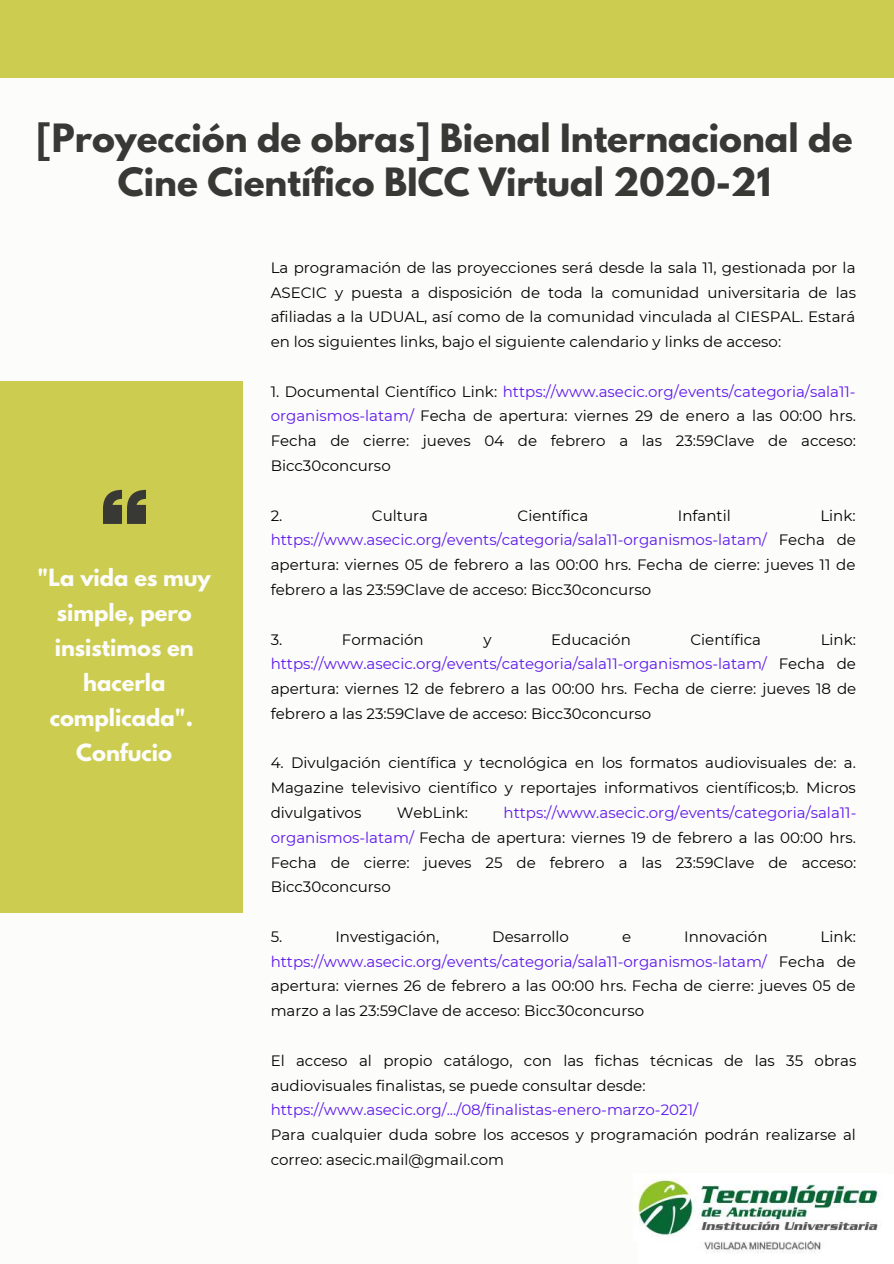
<style>
.page{position:relative;width:894px;height:1264px;background:#fff}
.page>*{position:absolute;margin:0;border:0;box-sizing:border-box;transform-origin:0 0}
.t1{font:700 34.5px/44px "League Spartan";color:#383835;text-align:center}
.t2{font:700 21px/35px "League Spartan";color:#fcfcfa;text-align:center}
.t3{font:15px/24.8px "Montserrat";color:#000;text-align:justify}
.t4{font:15px "Montserrat";color:#5e17eb}
.s1{color:#5e17eb}
</style>
<div class="page">
<div style="left:0;top:0;width:893px;height:1263px;background:#fcfcfa"></div>
<div style="left:0;top:381px;width:242px;height:531px;background:#cccc51"></div>
<svg style="left:103px;top:490px;width:42px;height:34px"></svg>
<img style="left:704px;top:1241px;width:117px;height:12px">
<div style="left:0;top:0;width:893px;height:78px;background:#cccc51"></div>
<img style="left:633px;top:1176px;width:247px;height:60px">
<h1 class="t1" style="left:37px;top:121px;width:817px">[Proyección de obras] Bienal Internacional de<br>Cine Científico BICC Virtual 2020-21</h1>
<h2 class="t2" style="left:38px;top:563px;width:175px">"La vida es muy simple, pero insistimos en hacerla complicada".<br>Confucio</h2>
<p class="t3" style="left:270px;top:255px;width:586px">La programación de las proyecciones será desde la sala 11, gestionada por la ASECIC y puesta a disposición de toda la comunidad universitaria de las afiliadas a la UDUAL, así como de la comunidad vinculada al CIESPAL. Estará en los siguientes links, bajo el siguiente calendario y links de acceso:</p>
<p class="t3" style="left:270px;top:379px;width:586px">1. Documental Científico Link: <span class="s1">https://www.asecic.org/events/categoria/sala11- organismos-latam/</span> Fecha de apertura: viernes 29 de enero a las 00:00 hrs.<br>Fecha de cierre: jueves 04 de febrero a las 23:59Clave de acceso:<br>Bicc30concurso</p>
<p class="t3" style="left:270px;top:503px;width:13px">2.</p>
<p class="t3" style="left:372px;top:503px;width:57px">Cultura</p>
<p class="t3" style="left:517px;top:503px;width:72px">Científica</p>
<p class="t3" style="left:677px;top:503px;width:54px">Infantil</p>
<p class="t3" style="left:270px;top:503px;width:586px;text-indent:549px">Link: <span class="s1">https://www.asecic.org/events/categoria/sala11-organismos-latam/</span> Fecha de apertura: viernes 05 de febrero a las 00:00 hrs. Fecha de cierre: jueves 11 de febrero a las 23:59Clave de acceso: Bicc30concurso</p>
<p class="t3" style="left:270px;top:626px;width:13px">3.</p>
<p class="t3" style="left:342px;top:626px;width:83px">Formación</p>
<p class="t3" style="left:483px;top:626px;width:10px">y</p>
<p class="t3" style="left:551px;top:626px;width:81px">Educación</p>
<p class="t3" style="left:690px;top:626px;width:72px">Científica</p>
<p class="t3" style="left:270px;top:626px;width:587px;text-indent:550px">Link: <span class="s1">https://www.asecic.org/events/categoria/sala11-organismos-latam/</span> Fecha de apertura: viernes 12 de febrero a las 00:00 hrs. Fecha de cierre: jueves 18 de febrero a las 23:59Clave de acceso: Bicc30concurso</p>
<p class="t3" style="left:270px;top:750px;width:586px">4. Divulgación científica y tecnológica en los formatos audiovisuales de: a.<br>Magazine televisivo científico y reportajes informativos científicos;b. Micros divulgativos</p>
<p class="t3" style="left:270px;top:800px;width:587px;text-indent:233px"><span class="s1">https://www.asecic.org/events/categoria/sala11- organismos-latam/</span> Fecha de apertura: viernes 19 de febrero a las 00:00 hrs.<br>Fecha de cierre: jueves 25 de febrero a las 23:59Clave de acceso:<br>Bicc30concurso</p>
<p class="t3" style="left:270px;top:924px;width:13px">5.</p>
<p class="t3" style="left:335px;top:924px;width:105px">Investigación,</p>
<p class="t3" style="left:492px;top:924px;width:78px">Desarrollo</p>
<p class="t3" style="left:622px;top:924px;width:11px">e</p>
<p class="t3" style="left:684px;top:924px;width:85px">Innovación</p>
<p class="t3" style="left:397px;top:800px;width:73px">WebLink:</p>
<p class="t3" style="left:270px;top:924px;width:586px;text-indent:549px">Link: <span class="s1">https://www.asecic.org/events/categoria/sala11-organismos-latam/</span> Fecha de apertura: viernes 26 de febrero a las 00:00 hrs. Fecha de cierre: jueves 05 de marzo a las 23:59Clave de acceso: Bicc30concurso</p>
<p class="t3" style="left:270px;top:1048px;width:587px">El acceso al propio catálogo, con las fichas técnicas de las 35 obras audiovisuales finalistas, se puede consultar desde:</p>
<p class="t4" style="left:270px;top:1100px;width:429px">https://www.asecic.org/.../08/finalistas-enero-marzo-2021/</p>
<p class="t3" style="left:270px;top:1122px;width:586px">Para cualquier duda sobre los accesos y programación podrán realizarse al correo: asecic.mail@gmail.com</p>
</div>
